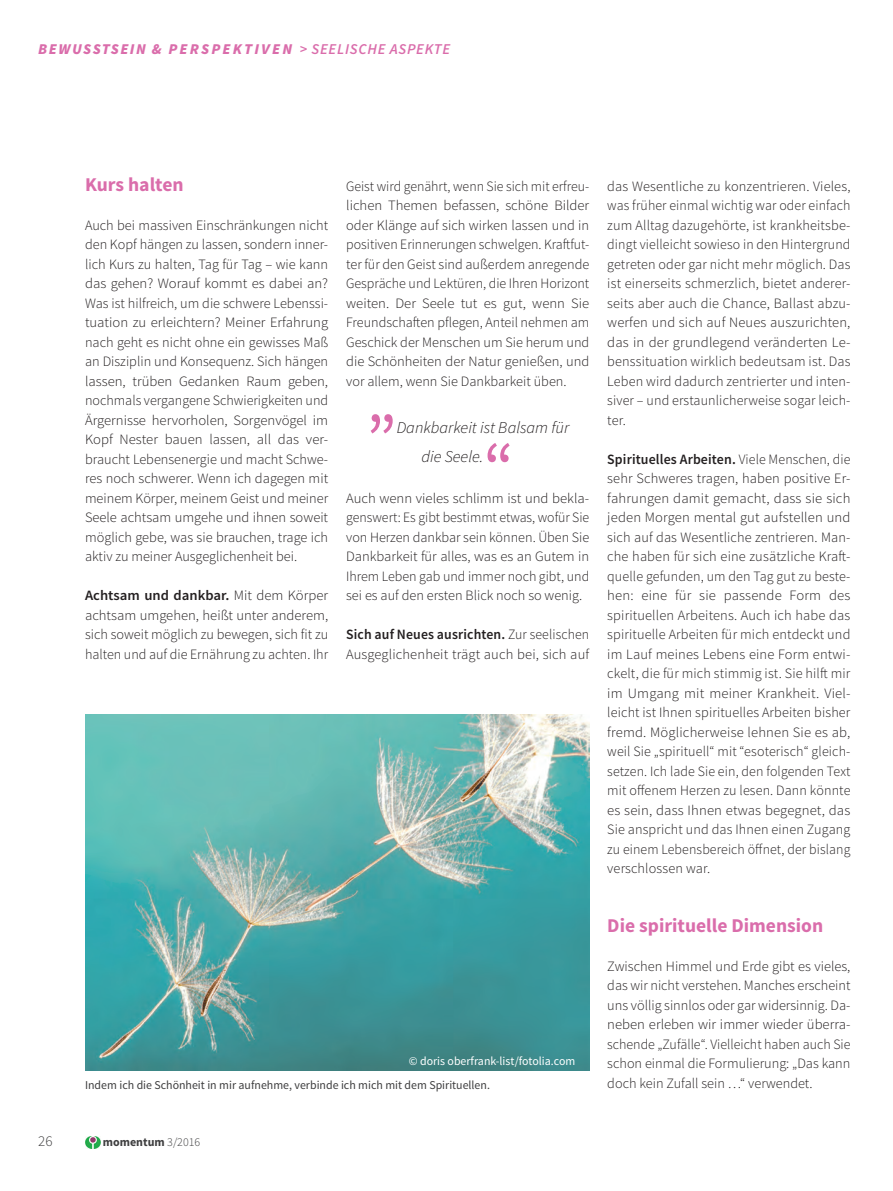
<style>
.page{position:relative;width:893px;height:1191px;background:#fff}
.page>*{position:absolute;margin:0;border:0;box-sizing:border-box;transform-origin:0 0}
.t1{font:72px "Source Sans Pro";color:#da6dab}
.t2{font:700 19.5px "Source Sans Pro";color:#da6dab}
.t3{font:italic 300 16.5px/28.5px "Source Sans Pro";color:#231f20}
.t4{font:italic 900 15px "Source Sans Pro";letter-spacing:.12em;color:#da6dab}
.t5{font:300 15px "Source Sans Pro";color:#3e3e3f}
.t6{font:300 14.25px/19.5px "Source Sans Pro";color:#231f20;text-align:justify}
.t7{font:12px "Source Sans Pro";color:#3e3e3f}
.t8{font:12px "Source Sans Pro";color:#fff}
.t9{font:700 12px "Source Sans Pro";color:#3e3e3f}
.s1{font-weight:600}
.s2{font-weight:300}
</style>
<div class="page">
<img style="left:85px;top:1136px;width:15px;height:12px">
<img style="left:85px;top:714px;width:504px;height:356px">
<p class="t4" style="left:38px;top:39px;width:413px">BEWUSSTSEIN &amp; PERSPEKTIVEN <span class="s1">&gt; SEELISCHE ASPEKTE</span></p>
<h2 class="t2" style="left:85px;top:172px;width:100px">Kurs halten</h2>
<p class="t6" style="left:85px;top:215px;width:245px">Auch bei massiven Einschränkungen nicht den Kopf hängen zu lassen, sondern inner&shy;lich Kurs zu halten, Tag für Tag – wie kann das gehen? Worauf kommt es dabei an?<br>Was ist hilfreich, um die schwere Lebenssi&shy;tuation zu erleichtern? Meiner Erfahrung nach geht es nicht ohne ein gewisses Maß an Disziplin und Konsequenz. Sich hängen lassen, trüben Gedanken Raum geben, nochmals vergangene Schwierigkeiten und Ärgernisse hervorholen, Sorgenvögel im Kopf Nester bauen lassen, all das ver&shy;braucht Lebensenergie und macht Schwe&shy;res noch schwerer. Wenn ich dagegen mit meinem Körper, meinem Geist und meiner Seele achtsam umgehe und ihnen soweit möglich gebe, was sie brauchen, trage ich aktiv zu meiner Ausgeglichenheit bei.</p>
<p class="t6" style="left:85px;top:586px;width:245px"><span class="s1">Achtsam und dankbar.</span> Mit dem Körper achtsam umgehen, heißt unter anderem, sich soweit möglich zu bewegen, sich fit zu halten und auf die Ernährung zu achten. Ihr</p>
<p class="t6" style="left:346px;top:176px;width:245px">Geist wird genährt, wenn Sie sich mit erfreu&shy;lichen Themen befassen, schöne Bilder oder Klänge auf sich wirken lassen und in positiven Erinnerungen schwelgen. Kraftfut&shy;ter für den Geist sind außerdem anregende Gespräche und Lektüren, die Ihren Horizont weiten. Der Seele tut es gut, wenn Sie Freundschaften pflegen, Anteil nehmen am Geschick der Menschen um Sie herum und die Schönheiten der Natur genießen, und vor allem, wenn Sie Dankbarkeit üben.</p>
<h1 class="t1" style="left:366px;top:396px;width:32px">”</h1>
<p class="t3" style="left:421px;top:413px;width:150px;text-indent:-25px">Dankbarkeit ist Balsam für die Seele.</p>
<h1 class="t1" style="left:483px;top:424px;width:32px">“</h1>
<p class="t6" style="left:346px;top:488px;width:245px">Auch wenn vieles schlimm ist und bekla&shy;genswert: Es gibt bestimmt etwas, wofür Sie von Herzen dankbar sein können. Üben Sie Dankbarkeit für alles, was es an Gutem in Ihrem Leben gab und immer noch gibt, und sei es auf den ersten Blick noch so wenig.</p>
<p class="t6" style="left:346px;top:625px;width:245px"><span class="s1">Sich auf Neues ausrichten.</span> Zur seelischen<br>Ausgeglichenheit trägt auch bei, sich auf</p>
<p class="t6" style="left:607px;top:176px;width:245px">das Wesentliche zu konzentrieren. Vieles, was früher einmal wichtig war oder einfach zum Alltag dazugehörte, ist krankheitsbe&shy;dingt vielleicht sowieso in den Hintergrund getreten oder gar nicht mehr möglich. Das ist einerseits schmerzlich, bietet anderer&shy;seits aber auch die Chance, Ballast abzu&shy;werfen und sich auf Neues auszurichten, das in der grundlegend veränderten Le&shy;benssituation wirklich bedeutsam ist. Das Leben wird dadurch zentrierter und inten&shy;siver – und erstaunlicherweise sogar leich&shy;ter.</p>
<p class="t6" style="left:607px;top:449px;width:245px"><span class="s1">Spirituelles Arbeiten.</span> Viele Menschen, die sehr Schweres tragen, haben positive Er&shy;fahrungen damit gemacht, dass sie sich jeden Morgen mental gut aufstellen und sich auf das Wesentliche zentrieren. Man&shy;che haben für sich eine zusätzliche Kraft&shy;quelle gefunden, um den Tag gut zu beste&shy;hen: eine für sie passende Form des spirituellen Arbeitens. Auch ich habe das spirituelle Arbeiten für mich entdeckt und im Lauf meines Lebens eine Form entwi&shy;ckelt, die für mich stimmig ist. Sie hilft mir im Umgang mit meiner Krankheit. Viel&shy;leicht ist Ihnen spirituelles Arbeiten bisher fremd. Möglicherweise lehnen Sie es ab, weil Sie „spirituell“ mit “esoterisch“ gleich&shy;setzen. Ich lade Sie ein, den folgenden Text mit offenem Herzen zu lesen. Dann könnte es sein, dass Ihnen etwas begegnet, das Sie anspricht und das Ihnen einen Zugang zu einem Lebensbereich öffnet, der bislang verschlossen war.</p>
<p class="t8" style="left:409px;top:1053px;width:168px">© doris oberfrank-list/fotolia.com</p>
<p class="t7" style="left:85px;top:1077px;width:406px">Indem ich die Schönheit in mir aufnehme, verbinde ich mich mit dem Spirituellen.</p>
<h2 class="t2" style="left:607px;top:913px;width:217px">Die spirituelle Dimension</h2>
<p class="t6" style="left:607px;top:956px;width:245px">Zwischen Himmel und Erde gibt es vieles, das wir nicht verstehen. Manches erscheint uns völlig sinnlos oder gar widersinnig. Da&shy;neben erleben wir immer wieder überra&shy;schende „Zufälle“. Vielleicht haben auch Sie schon einmal die Formulierung: „Das kann doch kein Zufall sein …“ verwendet.</p>
<p class="t5" style="left:38px;top:1132px;width:16px">26</p>
<p class="t9" style="left:103px;top:1134px;width:99px">momentum <span class="s2">3/2016</span></p>
</div>
